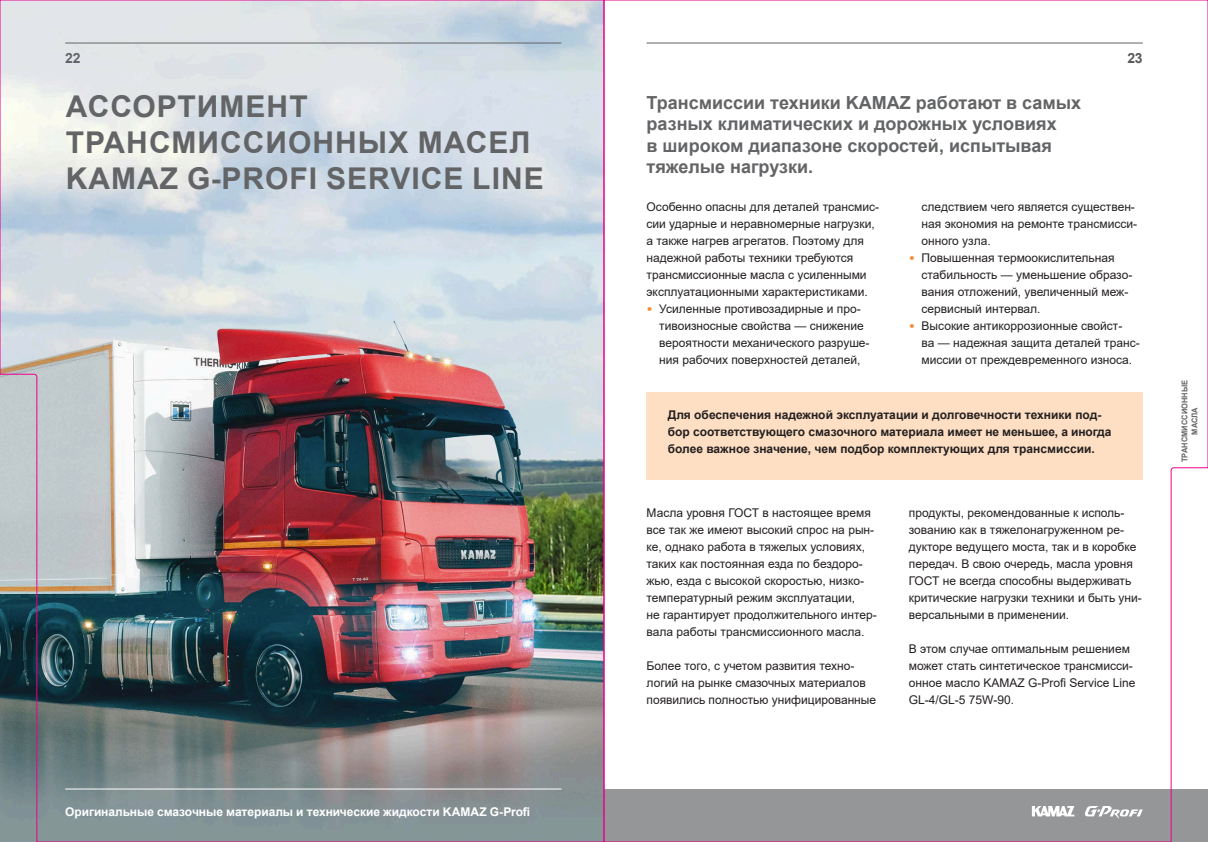
<style>
.page{position:relative;width:1208px;height:842px;background:#fff}
.page>*{position:absolute;margin:0;border:0;box-sizing:border-box;transform-origin:0 0}
.t1{font:700 30px/36px "Arial";letter-spacing:.035em;color:#636466}
.t2{font:700 18px/21.6px "Arial";color:#636466}
.t3{font:700 14px "Arial";color:#58595b}
.t4{font:700 14px "Arial";color:#636466}
.t5{font:12px/17px "Arial";color:#231f20}
.t6{font:700 12px/17px "Arial";color:#231f20}
.t7{font:700 12px "Arial";letter-spacing:-.005em;color:#fff}
.t8{font:700 8px/10px "Arial";letter-spacing:.01em;color:#636466;text-align:center;scale:.93 1}
.s1{font-family:"DIN Pro";color:#f68b33}
</style>
<div class="page">
<svg style="left:605px;top:0;width:603px;height:842px"></svg>
<img style="left:0;top:0;width:605px;height:842px">
<p class="t4" style="left:65px;top:48px;width:17px">22</p>
<h1 class="t1" style="left:66px;top:89px;width:479px">АССОРТИМЕНТ<br>ТРАНСМИССИОННЫХ МАСЕЛ<br>KAMAZ G-PROFI SERVICE LINE</h1>
<p class="t7" style="left:65px;top:804px;width:466px">Оригинальные смазочные материалы и технические жидкости KAMAZ G-Profi</p>
<p class="t3" style="left:1127px;top:48px;width:17px">23</p>
<h2 class="t2" style="left:646px;top:92px;width:436px">Трансмиссии техники KAMAZ работают в самых разных климатических и дорожных условиях<br>в широком диапазоне скоростей, испытывая тяжелые нагрузки.</h2>
<p class="t5" style="left:646px;top:198px;width:234px">Особенно опасны для деталей трансмис&shy;сии ударные и неравномерные нагрузки, а также нагрев агрегатов. Поэтому для надежной работы техники требуются трансмиссионные масла с усиленными эксплуатационными характеристиками.</p>
<p class="t5" style="left:659px;top:300px;width:212px;text-indent:-13px"><span class="s1">•</span> Усиленные противозадирные и про&shy;тивоизносные свойства — снижение вероятности механического разруше&shy;ния рабочих поверхностей деталей,</p>
<p class="t5" style="left:921px;top:198px;width:217px">следствием чего является существен&shy;ная экономия на ремонте трансмисси&shy;онного узла.</p>
<p class="t5" style="left:921px;top:249px;width:212px;text-indent:-13px"><span class="s1">•</span> Повышенная термоокислительная стабильность — уменьшение образо&shy;вания отложений, увеличенный меж&shy;сервисный интервал.</p>
<p class="t5" style="left:921px;top:317px;width:220px;text-indent:-13px"><span class="s1">•</span> Высокие антикоррозионные свойст-<br>ва — надежная защита деталей транс&shy;миссии от преждевременного износа.</p>
<p class="t6" style="left:668px;top:407px;width:445px">Для обеспечения надежной эксплуатации и долговечности техники под&shy;бор соответствующего смазочного материала имеет не меньшее, а иногда более важное значение, чем подбор комплектующих для трансмиссии.</p>
<p class="t5" style="left:646px;top:504px;width:232px">Масла уровня ГОСТ в настоящее время все так же имеют высокий спрос на рын&shy;ке, однако работа в тяжелых условиях, таких как постоянная езда по бездоро&shy;жью, езда с высокой скоростью, низко&shy;температурный режим эксплуатации,<br>не гарантирует продолжительного интер&shy;вала работы трансмиссионного масла.</p>
<p class="t5" style="left:646px;top:657px;width:231px">Более того, с учетом развития техно&shy;логий на рынке смазочных материалов появились полностью унифицированные</p>
<p class="t5" style="left:908px;top:504px;width:235px">продукты, рекомендованные к исполь&shy;зованию как в тяжелонагруженном ре&shy;дукторе ведущего моста, так и в коробке передач. В свою очередь, масла уровня ГОСТ не всегда способны выдерживать критические нагрузки техники и быть уни&shy;версальными в применении.</p>
<p class="t5" style="left:908px;top:640px;width:228px">В этом случае оптимальным решением может стать синтетическое трансмисси&shy;онное масло KAMAZ G-Profi Service Line GL-4/GL-5 75W-90.</p>
<p class="t8" style="left:1179px;top:462px;width:90px;rotate:-90deg">ТРАНСМИССИОННЫЕ<br>МАСЛА</p>
</div>
